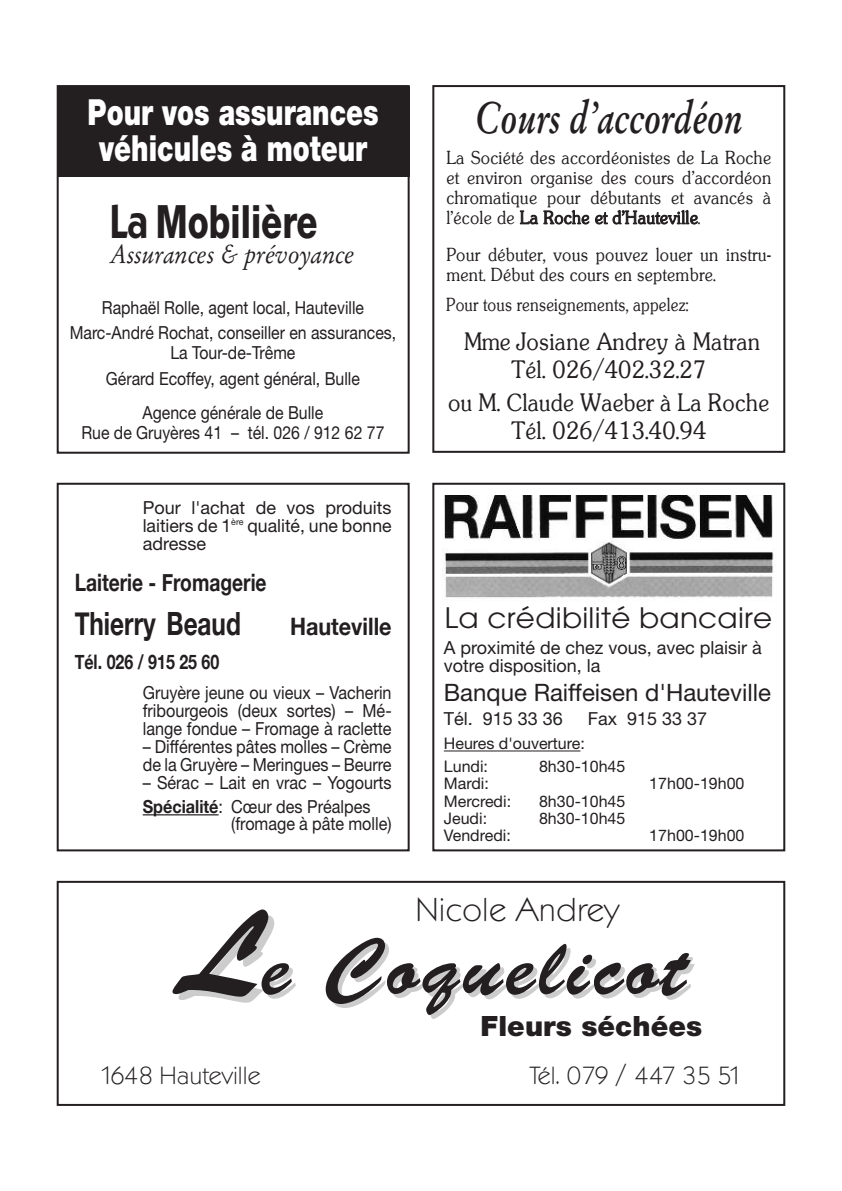
<style>
.page{position:relative;width:842px;height:1191px;background:#fff}
.page>*{position:absolute;margin:0;border:0;box-sizing:border-box;transform-origin:0 0}
.t1{font:80px "Brush Script";letter-spacing:.055em;color:#231f20}
.t2{font:800 46px "Helvetica Neue";color:#231f20;scale:.75 1}
.t3{font:italic 700 44px "Stempel Garamond CE";letter-spacing:.01em;color:#231f20;scale:.75 1}
.t4{font:900 36px/36px "Helvetica Neue";color:#fff;text-align:center;scale:.75 1}
.t5{font:200 32px "Koblenz";letter-spacing:.005em;color:#231f20}
.t6{font:700 32px "Helvetica Neue";color:#231f20;scale:.76 1}
.t7{font:28px "Avant Garde";letter-spacing:.01em;color:#231f20;scale:1.05 1}
.t8{font:900 28px "Helvetica Neue";letter-spacing:.005em;color:#231f20}
.t9{font:italic 26px "Stempel Garamond CE";letter-spacing:-.01em;color:#231f20;scale:.9 1}
.t10{font:300 24px/28px "Sunset";letter-spacing:.01em;color:#231f20;text-align:center;scale:.9 1}
.t11{font:24px "Helvetica Neue";color:#231f20}
.t12{font:700 24px "Helvetica Neue";color:#231f20;scale:.8 1}
.t13{font:200 24px "Koblenz";letter-spacing:-.055em;color:#231f20}
.t14{font:200 24px "Koblenz";letter-spacing:-.005em;color:#231f20}
.t15{font:700 24px "Helvetica Neue";color:#231f20;scale:.9 1}
.t16{font:700 20px "Helvetica Neue";color:#231f20;scale:.8 1}
.t17{font:18px/18px "Helvetica Neue";color:#231f20;scale:.9 1}
.t18{font:300 18px/19.8px "Sunset";letter-spacing:.01em;color:#231f20;text-align:justify;scale:.9 1}
.t19{font:18px/25.6px "Helvetica Neue";color:#231f20;text-align:center;scale:.88 1}
.t20{font:18px/18px "Helvetica Neue";color:#231f20;text-align:justify}
.t21{font:300 18px "Sunset";letter-spacing:.01em;color:#231f20;scale:.85 1}
.t22{font:16px/22.8px "Helvetica Neue";color:#231f20}
.s1{font-family:"Koblenz";font-weight:600}
.s2{font-weight:700}
.s3{font-size:120px}
</style>
<div class="page">
<div style="left:57px;top:881px;width:728px;height:225px;border:2px solid #231f20"></div>
<div style="left:57px;top:86px;width:353px;height:91px;background:#231f20"></div>
<div style="left:57px;top:483px;width:353px;height:368px;border:2px solid #231f20"></div>
<hr style="left:143px;top:814px;width:76px;height:1px;background:#231f20">
<div style="left:57px;top:85px;width:353px;height:369px;border:2px solid #231f20"></div>
<div style="left:432px;top:483px;width:353px;height:368px;border:2px solid #231f20"></div>
<hr style="left:444px;top:750px;width:136px;height:1px;background:#231f20">
<img style="left:442px;top:495px;width:332px;height:103px">
<div style="left:432px;top:85px;width:353px;height:368px;border:2px solid #231f20"></div>
<h3 class="t4" style="left:88px;top:97px;width:389px">Pour vos assurances véhicules à moteur</h3>
<h2 class="t2" style="left:110px;top:205px;width:278px"><span class="s1">La</span> Mobilière</h2>
<h3 class="t9" style="left:110px;top:243px;width:273px">Assurances &amp; prévoyance</h3>
<p class="t19" style="left:70px;top:296px;width:372px">Raphaël Rolle, agent local, Hauteville<br>Marc-André Rochat, conseiller en assurances,</p>
<p class="t19" style="left:106px;top:342px;width:290px">La Tour-de-Trême<br>Gérard Ecoffey, agent général, Bulle</p>
<p class="t19" style="left:81px;top:405px;width:346px;line-height:20px">Agence générale de Bulle<br>Rue de Gruyères 41 – tél. 026 / 912 62 77</p>
<p class="t20" style="left:143px;top:500px;width:250px">Pour l'achat de vos produits laitiers de 1<sup>ère</sup> qualité, une bonne adresse</p>
<h3 class="t12" style="left:75px;top:568px;width:241px">Laiterie - Fromagerie</h3>
<h3 class="t6" style="left:75px;top:603px;width:220px">Thierry Beaud</h3>
<h3 class="t15" style="left:290px;top:611px;width:114px">Hauteville</h3>
<p class="t16" style="left:75px;top:649px;width:182px">Tél. 026 / 915 25 60</p>
<p class="t17" style="left:143px;top:685px;width:278px;text-align:justify">Gruyère jeune ou vieux – Vacherin fribourgeois (deux sortes) – Mé&shy;lange fondue – Fromage à raclette</p>
<p class="t17" style="left:143px;top:739px;width:278px">– Différentes pâtes molles – Crème de la Gruyère – Meringues – Beurre</p>
<p class="t17" style="left:143px;top:772px;width:278px;line-height:24.2px">– Sérac – Lait en vrac – Yogourts<br><span class="s2">Spécialité</span>: Cœur des Préalpes</p>
<p class="t17" style="left:231px;top:816px;width:180px">(fromage à pâte molle)</p>
<h3 class="t3" style="left:475px;top:99px;width:358px">Cours d’accordéon</h3>
<p class="t18" style="left:446px;top:148px;width:363px">La Société des accordéonistes de La Roche et environ organise des cours d’accordéon chromatique pour débutants et avancés à l’école de La Roche et d’Hauteville.</p>
<p class="t18" style="left:446px;top:245px;width:363px">Pour débuter, vous pouvez louer un instru&shy;ment. Début des cours en septembre.</p>
<p class="t21" style="left:446px;top:294px;width:287px">Pour tous renseignements, appelez:</p>
<h3 class="t10" style="left:464px;top:328px;width:331px">Mme Josiane Andrey à Matran<br>Tél. 026/402.32.27</h3>
<h3 class="t10" style="left:448px;top:389px;width:359px">ou M. Claude Waeber à La Roche<br>Tél. 026/413.40.94</h3>
<h3 class="t7" style="left:445px;top:607px;width:314px">La crédibilité bancaire</h3>
<p class="t20" style="left:444px;top:640px;width:319px">A proximité de chez vous, avec plaisir à votre disposition, la</p>
<h3 class="t11" style="left:444px;top:684px;width:329px">Banque Raiffeisen d'Hauteville</h3>
<p class="t20" style="left:444px;top:711px;width:121px">Tél. 915 33 36</p>
<p class="t20" style="left:588px;top:711px;width:121px">Fax 915 33 37</p>
<p class="t22" style="left:444px;top:734px;width:143px">Heures d'ouverture:<br>Lundi:</p>
<p class="t22" style="left:539px;top:756px;width:88px">8h30-10h45</p>
<p class="t22" style="left:444px;top:774px;width:47px">Mardi:</p>
<p class="t22" style="left:649px;top:774px;width:97px">17h00-19h00</p>
<p class="t22" style="left:444px;top:791px;width:69px">Mercredi:</p>
<p class="t22" style="left:539px;top:791px;width:88px">8h30-10h45</p>
<p class="t22" style="left:444px;top:808px;width:45px">Jeudi:</p>
<p class="t22" style="left:539px;top:808px;width:88px">8h30-10h45</p>
<p class="t22" style="left:444px;top:825px;width:68px">Vendredi:</p>
<p class="t22" style="left:649px;top:825px;width:97px">17h00-19h00</p>
<h3 class="t5" style="left:416px;top:891px;width:205px">Nicole Andrey</h3>
<h1 class="t1" style="left:179px;top:937px;width:509px"><span class="s3">L</span>e Coquelicot</h1>
<h3 class="t8" style="left:481px;top:1016px;width:223px">Fleurs séchées</h3>
<h3 class="t14" style="left:99px;top:1062px;width:163px">1648 Hauteville</h3>
<h3 class="t13" style="left:529px;top:1062px;width:215px">Tél. 079 / 447 35 51</h3>
</div>
